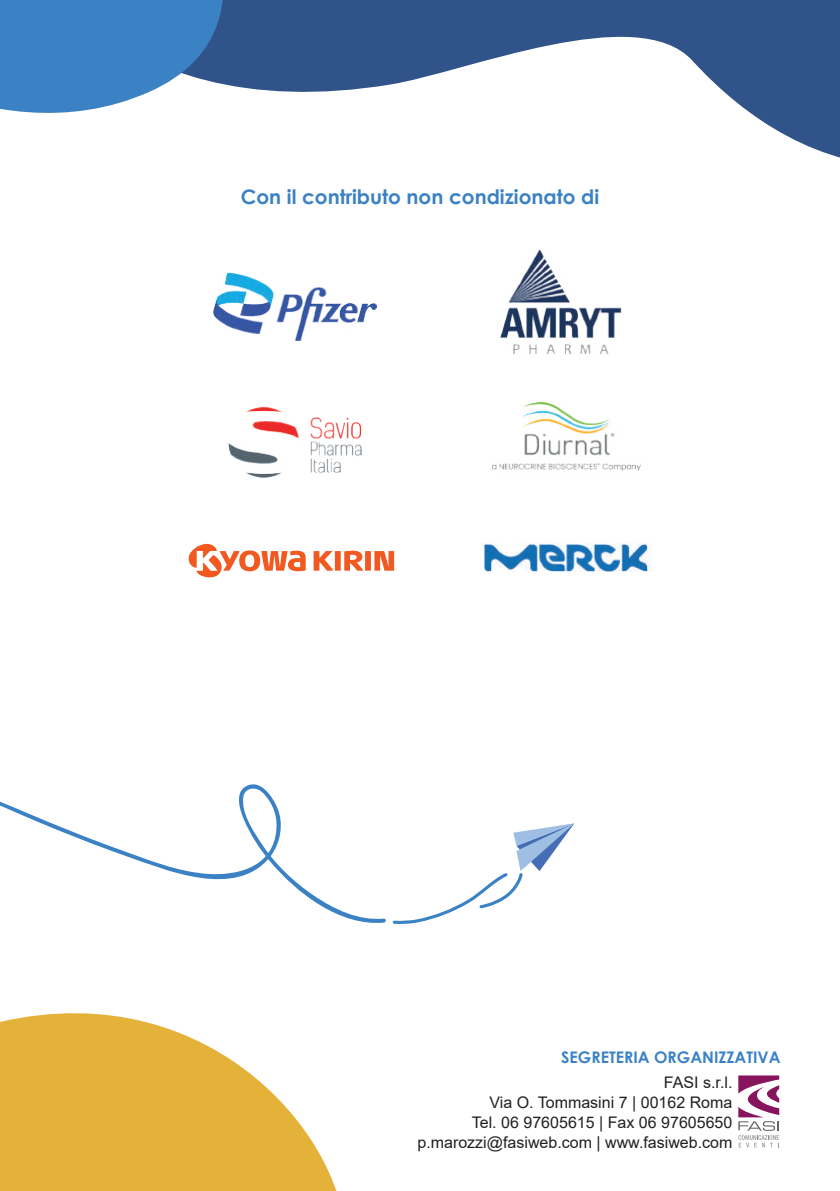
<style>
.page{position:relative;width:840px;height:1191px;background:#fff}
.page>*{position:absolute;margin:0;border:0;box-sizing:border-box;transform-origin:0 0}
.t1{font:700 20px "Century Gothic";color:#3b82c4}
.t2{font:16px/20px "Arial";color:#231f20;text-align:right}
.t3{font:700 16px "Century Gothic";color:#3b82c4}
</style>
<div class="page">
<svg style="left:738px;top:1075px;width:40px;height:72px"></svg>
<svg style="left:0;top:1013px;width:337px;height:178px;fill:#e5b239"></svg>
<svg style="left:387px;top:0;width:452px;height:158px"></svg>
<svg style="left:0;top:0;width:387px;height:341px"></svg>
<img style="left:213px;top:273px;width:163px;height:67px">
<img style="left:228px;top:407px;width:134px;height:71px">
<img style="left:500px;top:250px;width:122px;height:104px">
<img style="left:492px;top:402px;width:149px;height:69px">
<img style="left:483px;top:543px;width:169px;height:28px">
<svg style="left:392px;top:823px;width:182px;height:101px"></svg>
<svg style="left:0;top:784px;width:386px;height:139px"></svg>
<svg style="left:313px;top:551px;width:20px;height:19px"></svg>
<svg style="left:188px;top:543px;width:117px;height:34px"></svg>
<div style="left:335px;top:551px;width:5px;height:19px;background:#f15921"></div>
<div style="left:365px;top:551px;width:5px;height:19px;background:#f15921"></div>
<svg style="left:344px;top:550px;width:19px;height:20px"></svg>
<svg style="left:374px;top:551px;width:20px;height:19px"></svg>
<p class="t1" style="left:241px;top:182px;width:360px">Con il contributo non condizionato di</p>
<p class="t3" style="left:561px;top:1045px;width:221px">SEGRETERIA ORGANIZZATIVA</p>
<p class="t2" style="left:417px;top:1072px;width:316px">FASI s.r.l.<br>Via O. Tommasini 7 | 00162 Roma<br>Tel. 06 97605615 | Fax 06 97605650 p.marozzi@fasiweb.com | www.fasiweb.com</p>
</div>
